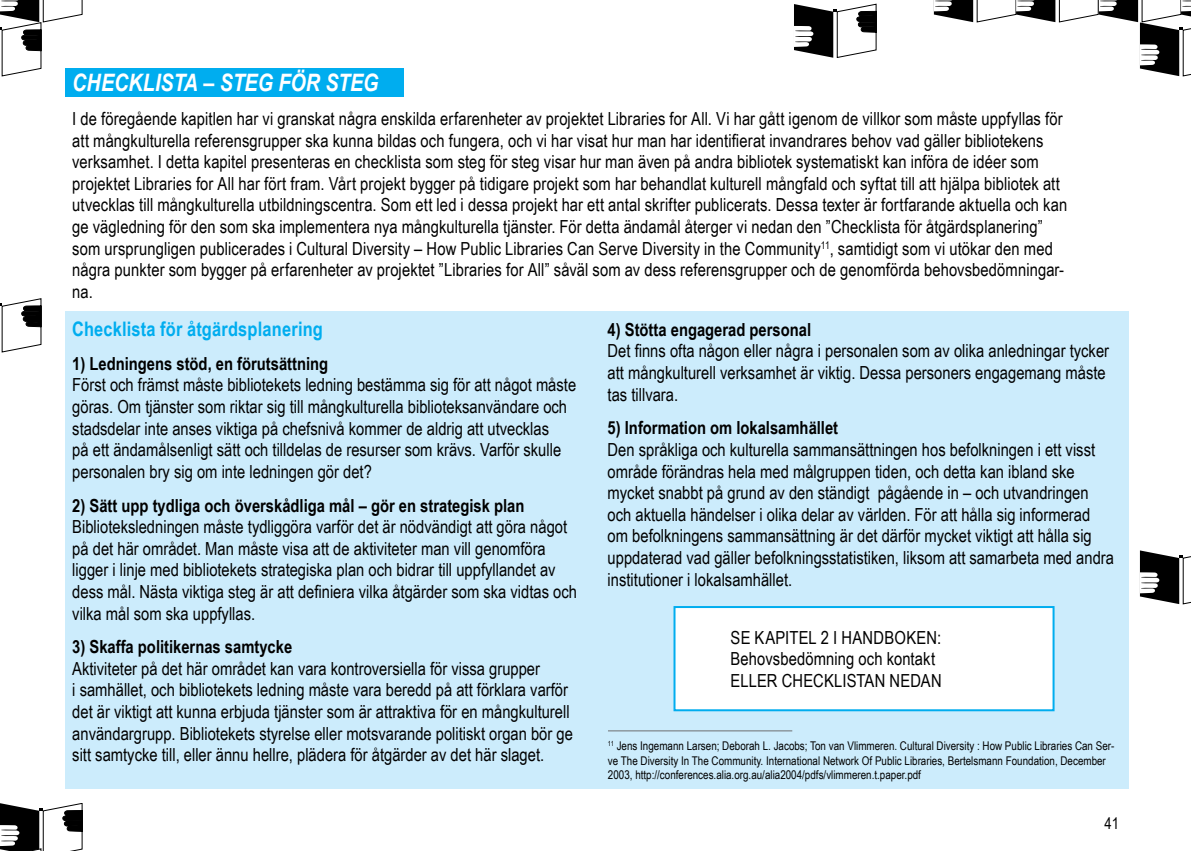
<style>
.page{position:relative;width:1191px;height:851px;background:#fff}
.page>*{position:absolute;margin:0;border:0;box-sizing:border-box;transform-origin:0 0}
.t1{font:italic 700 24px "Arial Narrow";letter-spacing:-.005em;color:#fff}
.t2{font:700 20px "Arial Narrow";letter-spacing:.01em;color:#00adef}
.t3{font:18px/21.6px "Arial Narrow";color:#000}
.t4{font:700 18px "Arial Narrow";color:#000}
.t5{font:16px "Arial Narrow";color:#000}
.t6{font:12px/14.4px "Arial Narrow";color:#000}
</style>
<div class="page">
<svg style="left:0;top:0;width:82px;height:76px"></svg>
<svg style="left:0;top:298px;width:41px;height:54px"></svg>
<svg style="left:0;top:803px;width:82px;height:47px"></svg>
<svg style="left:934px;top:0;width:257px;height:76px"></svg>
<svg style="left:1140px;top:550px;width:51px;height:54px"></svg>
<svg style="left:794px;top:4px;width:82px;height:54px"></svg>
<div style="left:65px;top:310px;width:1063px;height:478px;background:#ccecfc"></div>
<div style="left:65px;top:68px;width:339px;height:29px;background:#00adef"></div>
<hr style="left:608px;top:730px;width:184px;height:1px;background:#6d6f71">
<div style="left:674px;top:607px;width:379px;height:103px;background:#fff"></div>
<div style="left:673px;top:606px;width:381px;height:105px;border:2px solid #00adef"></div>
<h1 class="t1" style="left:72px;top:65px;width:308px">CHECKLISTA – STEG FÖR STEG</h1>
<p class="t3" style="left:72px;top:107px;width:996px">I de föregående kapitlen har vi granskat några enskilda erfarenheter av projektet Libraries for All. Vi har gått igenom de villkor som måste uppfyllas för att mångkulturella referensgrupper ska kunna bildas och fungera, och vi har visat hur man har identifierat invandrares behov vad gäller bibliotekens verksamhet. I detta kapitel presenteras en checklista som steg för steg visar hur man även på andra bibliotek systematiskt kan införa de idéer som projektet Libraries for All har fört fram. Vårt projekt bygger på tidigare projekt som har behandlat kulturell mångfald och syftat till att hjälpa bibliotek att utvecklas till mångkulturella utbildningscentra. Som ett led i dessa projekt har ett antal skrifter publicerats. Dessa texter är fortfarande aktuella och kan ge vägledning för den som ska implementera nya mångkulturella tjänster. För detta ändamål återger vi nedan den ”Checklista för åtgärdsplanering” som ursprungligen publicerades i Cultural Diversity – How Public Libraries Can Serve Diversity in the Community<sup>11</sup>, samtidigt som vi utökar den med några punkter som bygger på erfarenheter av projektet ”Libraries for All” såväl som av dess referensgrupper och de genomförda behovsbedömningar&shy;na.</p>
<p class="t2" style="left:72px;top:314px;width:252px">Checklista för åtgärdsplanering</p>
<p class="t4" style="left:72px;top:350px;width:257px">1) Ledningens stöd, en förutsättning</p>
<p class="t3" style="left:72px;top:373px;width:505px">Först och främst måste bibliotekets ledning bestämma sig för att något måste göras. Om tjänster som riktar sig till mångkulturella biblioteksanvändare och stadsdelar inte anses viktiga på chefsnivå kommer de aldrig att utvecklas<br>på ett ändamålsenligt sätt och tilldelas de resurser som krävs. Varför skulle personalen bry sig om inte ledningen gör det?</p>
<p class="t4" style="left:72px;top:491px;width:453px">2) Sätt upp tydliga och överskådliga mål – gör en strategisk plan</p>
<p class="t3" style="left:72px;top:515px;width:506px">Biblioteksledningen måste tydliggöra varför det är nödvändigt att göra något på det här området. Man måste visa att de aktiviteter man vill genomföra ligger i linje med bibliotekets strategiska plan och bidrar till uppfyllandet av dess mål. Nästa viktiga steg är att definiera vilka åtgärder som ska vidtas och vilka mål som ska uppfyllas.</p>
<p class="t4" style="left:72px;top:633px;width:221px">3) Skaffa politikernas samtycke</p>
<p class="t3" style="left:72px;top:657px;width:502px">Aktiviteter på det här området kan vara kontroversiella för vissa grupper<br>i samhället, och bibliotekets ledning måste vara beredd på att förklara varför det är viktigt att kunna erbjuda tjänster som är attraktiva för en mångkulturell användargrupp. Bibliotekets styrelse eller motsvarande politiskt organ bör ge sitt samtycke till, eller ännu hellre, plädera för åtgärder av det här slaget.</p>
<p class="t4" style="left:607px;top:316px;width:205px">4) Stötta engagerad personal</p>
<p class="t3" style="left:607px;top:339px;width:503px">Det finns ofta någon eller några i personalen som av olika anledningar tycker att mångkulturell verksamhet är viktig. Dessa personers engagemang måste tas tillvara.</p>
<p class="t4" style="left:607px;top:414px;width:232px">5) Information om lokalsamhället</p>
<p class="t3" style="left:607px;top:438px;width:508px">Den språkliga och kulturella sammansättningen hos befolkningen i ett visst område förändras hela med målgruppen tiden, och detta kan ibland ske mycket snabbt på grund av den ständigt pågående in – och utvandringen och aktuella händelser i olika delar av världen. För att hålla sig informerad om befolkningens sammansättning är det därför mycket viktigt att hålla sig uppdaterad vad gäller befolkningsstatistiken, liksom att samarbeta med andra institutioner i lokalsamhället.</p>
<p class="t3" style="left:730px;top:625px;width:213px">SE KAPITEL 2 I HANDBOKEN:<br>Behovsbedömning och kontakt<br>ELLER CHECKLISTAN NEDAN</p>
<p class="t6" style="left:608px;top:738px;width:508px"><sup>11</sup> Jens Ingemann Larsen; Deborah L. Jacobs; Ton van Vlimmeren. Cultural Diversity : How Public Libraries Can Ser&shy;ve The Diversity In The Community. International Network Of Public Libraries, Bertelsmann Foundation, December<br>2003, http://conferences.alia.org.au/alia2004/pdfs/vlimmeren.t.paper.pdf</p>
<p class="t5" style="left:1104px;top:811px;width:16px">41</p>
</div>
